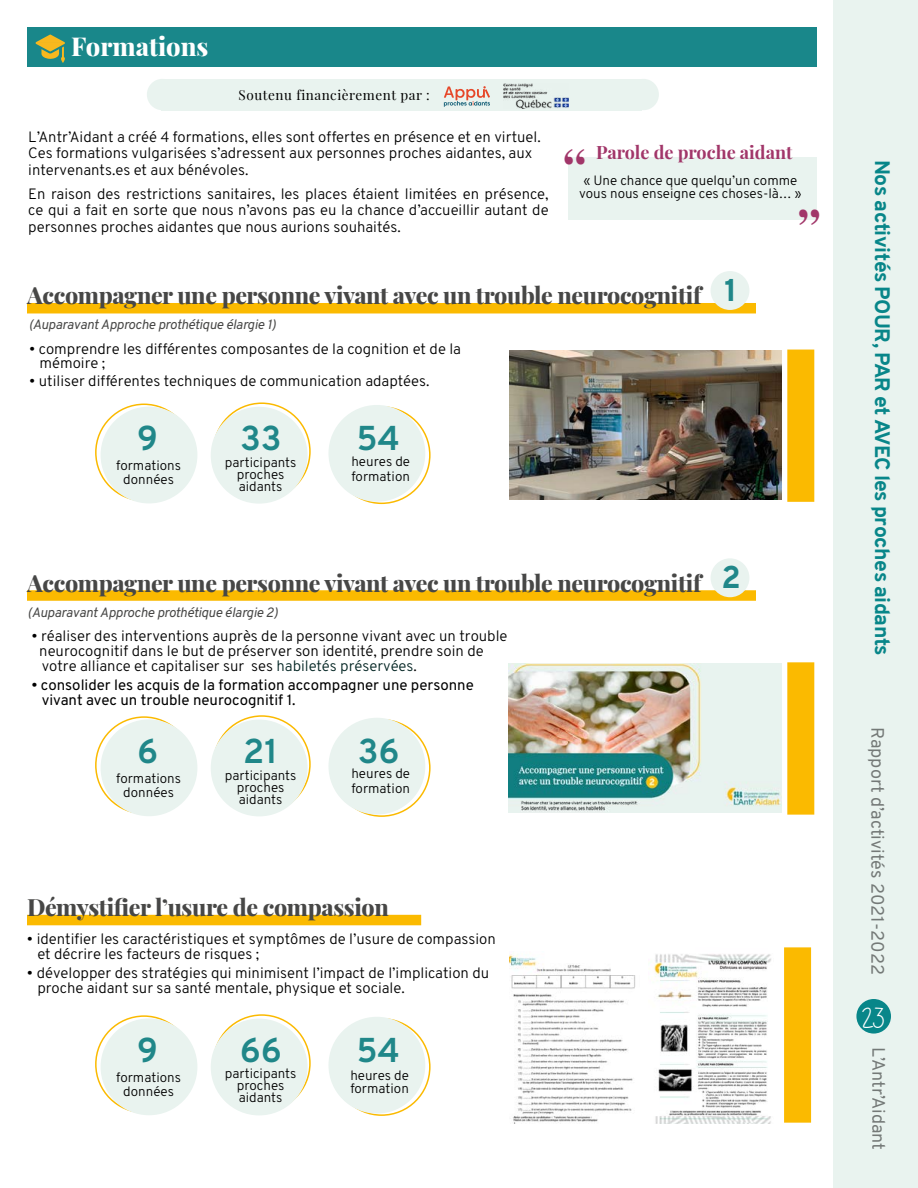
<style>
.page{position:relative;width:918px;height:1188px;background:#fff}
.page>*{position:absolute;margin:0;border:0;box-sizing:border-box;transform-origin:0 0}
.t1{font:700 45px "Times";color:#a13669}
.t2{font:700 34.5px "Overpass";color:#208789}
.t3{font:800 31.5px "Overpass";color:#208789}
.t4{font:28.5px "Buffalo";color:#fff}
.t5{font:800 25.5px "Playfair Display";color:#fff}
.t6{font:800 23.25px "Playfair Display";letter-spacing:-.015em;color:#474746}
.t7{font:800 21px "Overpass";letter-spacing:-.02em;color:#088689}
.t8{font:18px "Overpass";color:#000}
.t9{font:700 18px "Playfair Display";color:#a13669}
.t10{font:300 15px/16.5px "Overpass";color:#000}
.t11{font:15px/15px "Overpass";color:#000}
.t12{font:300 13.5px/12px "Overpass";color:#000;text-align:center}
.t13{font:italic 13.5px "Overpass";letter-spacing:-.015em;color:#474746}
.t14{font:13.5px "Playfair Display";letter-spacing:.04em;color:#000}
.s1{color:#fff}
.s2{color:#002321}
.s3{color:#020203}
</style>
<div class="page">
<div style="left:27px;top:27px;width:789px;height:40px;background:#19878a"></div>
<div style="left:162px;top:79px;width:480px;height:31px;background:#e9f3ef"></div>
<div style="left:147px;top:79px;width:31px;height:31px;background:#e9f3ef;border-radius:50%"></div>
<div style="left:628px;top:79px;width:31px;height:31px;background:#e9f3ef;border-radius:50%"></div>
<svg style="left:444px;top:86px;width:46px;height:21px"></svg>
<div style="left:568px;top:157px;width:248px;height:62px;background:#e9f3ef"></div>
<div style="left:27px;top:303px;width:729px;height:10px;background:#fbba00"></div>
<div style="left:27px;top:915px;width:394px;height:10px;background:#fbba00"></div>
<div style="left:27px;top:590px;width:729px;height:11px;background:#fbba00"></div>
<div style="left:834px;top:0;width:84px;height:1188px;background:#e9f3ef"></div>
<div style="left:856px;top:999px;width:35px;height:35px;background:#088689;border-radius:50%"></div>
<div style="left:711px;top:271px;width:38px;height:39px;background:#e9f3ef;border-radius:50%"></div>
<div style="left:711px;top:558px;width:38px;height:39px;background:#e9f3ef;border-radius:50%"></div>
<div style="left:787px;top:350px;width:27px;height:152px;background:#fbba00"></div>
<div style="left:784px;top:947px;width:27px;height:176px;background:#fbba00"></div>
<div style="left:787px;top:662px;width:27px;height:153px;background:#fbba00"></div>
<img style="left:510px;top:351px;width:272px;height:149px">
<img style="left:653px;top:954px;width:118px;height:170px">
<img style="left:510px;top:954px;width:125px;height:169px">
<img style="left:509px;top:663px;width:273px;height:149px">
<div style="left:211px;top:407px;width:97px;height:97px;background:#e9f3ef;border-radius:50%"></div>
<div style="left:211px;top:1019px;width:97px;height:96px;background:#e9f3ef;border-radius:50%"></div>
<div style="left:211px;top:720px;width:97px;height:96px;background:#e9f3ef;border-radius:50%"></div>
<div style="left:101px;top:407px;width:96px;height:96px;background:#e9f3ef;border-radius:50%"></div>
<div style="left:101px;top:1018px;width:96px;height:97px;background:#e9f3ef;border-radius:50%"></div>
<div style="left:101px;top:719px;width:96px;height:97px;background:#e9f3ef;border-radius:50%"></div>
<div style="left:328px;top:405px;width:97px;height:97px;background:#e9f3ef;border-radius:50%"></div>
<div style="left:328px;top:1017px;width:97px;height:97px;background:#e9f3ef;border-radius:50%"></div>
<div style="left:328px;top:718px;width:97px;height:97px;background:#e9f3ef;border-radius:50%"></div>
<img style="left:504px;top:83px;width:65px;height:26px">
<svg style="left:36px;top:35px;width:29px;height:28px"></svg>
<h3 class="t5" style="left:71px;top:26px;width:139px">Formations</h3>
<p class="t14" style="left:239px;top:84px;width:193px">Soutenu financièrement par :</p>
<p class="t10" style="left:28px;top:128px;width:514px">L’Antr’Aidant a créé 4 formations, elles sont offertes en présence et en virtuel.<br>Ces formations vulgarisées s’adressent aux personnes proches aidantes, aux intervenants.es et aux bénévoles.</p>
<p class="t10" style="left:28px;top:185px;width:522px;text-align:justify">En raison des restrictions sanitaires, les places étaient limitées en présence, ce qui a fait en sorte que nous n’avons pas eu la chance d’accueillir autant de personnes proches aidantes que nous aurions souhaités.</p>
<h1 class="t1" style="left:562px;top:121px;width:28px">‘‘</h1>
<p class="t9" style="left:596px;top:138px;width:198px">Parole de proche aidant</p>
<p class="t12" style="left:579px;top:173px;width:224px;line-height:13.5px">« Une chance que quelqu’un comme vous nous enseigne ces choses-là… »</p>
<h1 class="t1" style="left:822px;top:252px;width:28px;rotate:-180deg">‘‘</h1>
<h3 class="t6" style="left:27px;top:277px;width:676px">Accompagner une personne vivant avec un trouble neurocognitif</h3>
<p class="t13" style="left:29px;top:316px;width:249px">(Auparavant Approche prothétique élargie 1)</p>
<p class="t10" style="left:39px;top:342px;width:423px;line-height:13.5px;text-indent:-10px">• comprendre les différentes composantes de la cognition et de la mémoire ;</p>
<p class="t10" style="left:29px;top:372px;width:402px">• utiliser différentes techniques de communication adaptées.</p>
<h2 class="t2" style="left:137px;top:417px;width:22px">9</h2>
<p class="t12" style="left:116px;top:459px;width:66px;line-height:13.5px">formations données</p>
<h2 class="t2" style="left:240px;top:417px;width:43px">33</h2>
<p class="t12" style="left:225px;top:456px;width:73px">participants proches aidants</p>
<h2 class="t2" style="left:357px;top:417px;width:45px">54</h2>
<p class="t12" style="left:351px;top:453px;width:60px;line-height:15px;text-align:left">heures de formation</p>
<h3 class="t3" style="left:725px;top:270px;width:14px">1</h3>
<h3 class="t6" style="left:27px;top:565px;width:676px">Accompagner une personne vivant avec un trouble neurocognitif</h3>
<p class="t13" style="left:28px;top:604px;width:252px">(Auparavant Approche prothétique élargie 2)</p>
<p class="t10" style="left:31px;top:627px;width:478px">• réaliser des interventions auprès de la personne vivant avec un trouble</p>
<p class="t10" style="left:31px;top:642px;width:454px"><span class="s1">_</span>neurocognitif dans le but de préserver son identité, prendre soin de</p>
<p class="t10" style="left:42px;top:657px;width:377px">votre alliance et capitaliser sur ses <span class="s2">habiletés préservées</span><span class="s3">.</span></p>
<p class="t11" style="left:42px;top:678px;width:434px;text-indent:-10px">• consolider les acquis de la formation accompagner une personne vivant avec un trouble neurocognitif 1.</p>
<h2 class="t2" style="left:137px;top:729px;width:22px">6</h2>
<p class="t12" style="left:116px;top:772px;width:66px;line-height:13.5px">formations données</p>
<h2 class="t2" style="left:243px;top:729px;width:37px">21</h2>
<p class="t12" style="left:225px;top:769px;width:73px">participants proches aidants</p>
<h2 class="t2" style="left:358px;top:729px;width:43px">36</h2>
<p class="t12" style="left:351px;top:766px;width:60px;line-height:15px;text-align:left">heures de formation</p>
<h3 class="t3" style="left:721px;top:557px;width:21px">2</h3>
<h3 class="t6" style="left:27px;top:889px;width:363px">Démystifier l’usure de compassion</h3>
<p class="t10" style="left:37px;top:931px;width:460px;line-height:15px;text-indent:-10px">• identifier les caractéristiques et symptômes de l’usure de compassion et décrire les facteurs de risques ;</p>
<p class="t10" style="left:37px;top:966px;width:453px;line-height:15px;text-indent:-10px">• développer des stratégies qui minimisent l’impact de l’implication du proche aidant sur sa santé mentale, physique et sociale.</p>
<h2 class="t2" style="left:137px;top:1028px;width:22px">9</h2>
<p class="t12" style="left:116px;top:1071px;width:66px;line-height:13.5px">formations données</p>
<h2 class="t2" style="left:240px;top:1028px;width:43px">66</h2>
<p class="t12" style="left:225px;top:1067px;width:73px">participants proches aidants</p>
<h2 class="t2" style="left:357px;top:1028px;width:45px">54</h2>
<p class="t12" style="left:350px;top:1068px;width:60px;line-height:13.5px;text-align:left">heures de formation</p>
<h3 class="t7" style="left:896px;top:160px;width:497px;rotate:90deg">Nos activités POUR, PAR et AVEC les proches aidants</h3>
<p class="t8" style="left:889px;top:727px;width:249px;rotate:90deg">Rapport d’activités 2021-2022</p>
<h3 class="t4" style="left:862px;top:1001px;width:23px">23</h3>
<p class="t8" style="left:890px;top:1047px;width:105px;rotate:90deg">L’Antr’Aidant</p>
</div>
